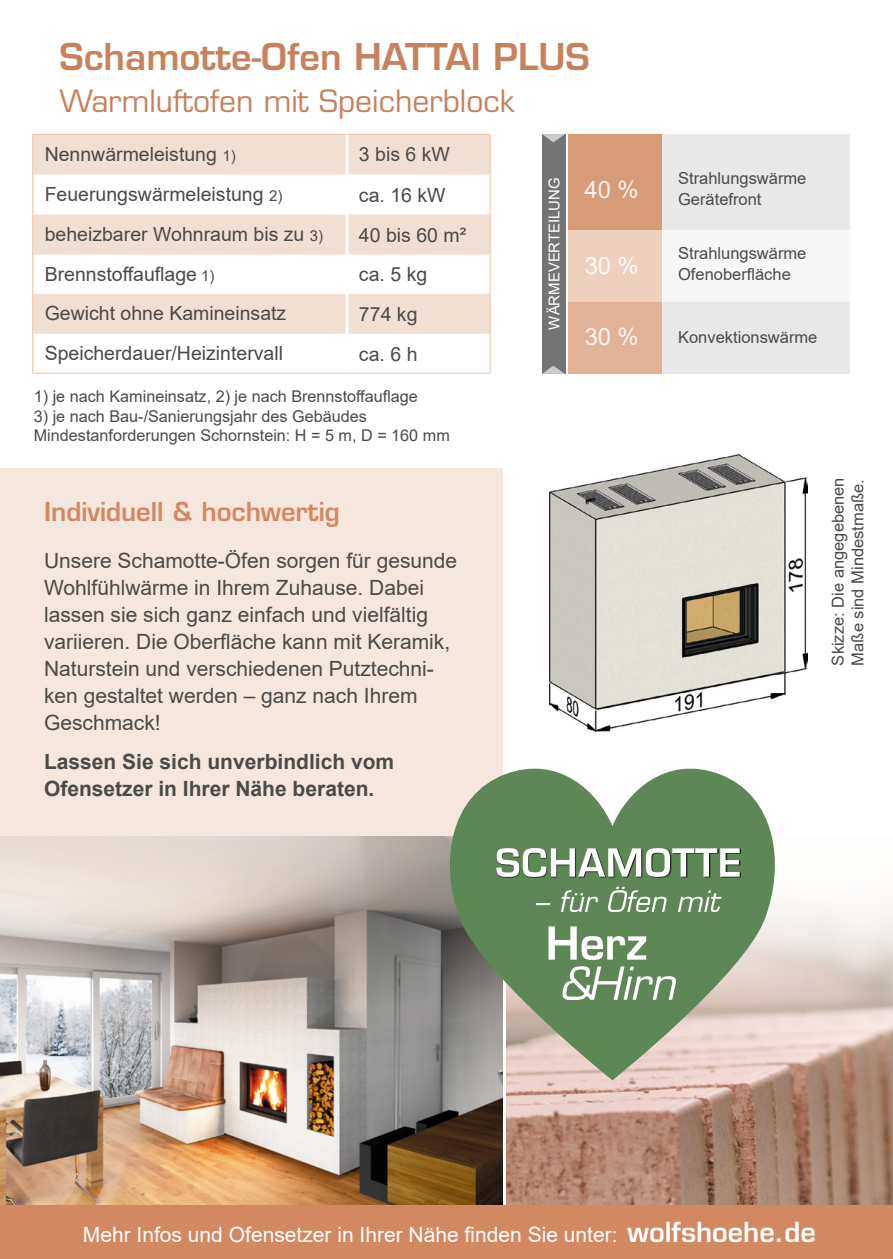
<style>
.page{position:relative;width:893px;height:1259px;background:#fff}
.page>*{position:absolute;margin:0;border:0;box-sizing:border-box;transform-origin:0 0}
.t1{font:600 36px "Eurostile LT Std";color:#c6825d}
.t2{font:30px "Eurostile LT Std";color:#c6825d}
.t3{font:600 25.5px "Eurostile LT Std";color:#d28962}
.t4{font:23.7px "Arial";color:#fff}
.t5{font:21px/27px "Arial";color:#4a4a49}
.t6{font:21px "Arial";color:#fff}
.t7{font:700 21px/27px "Arial";color:#4a4a49}
.t8{font:19.5px "Arial";color:#4a4a49}
.t9{font:16.5px/21px "Arial";color:#4a4a49}
.t10{font:16.2px/19.5px "Arial";color:#4a4a49}
.t11{font:15px "Arial";color:#fff}
.s1{font-size:15px}
.s2{font-family:"Eurostile LT Std";font-weight:600;font-size:27px}
</style>
<div class="page">
<div style="left:0;top:469px;width:503px;height:368px;background:#f6e7de"></div>
<img style="left:506px;top:905px;width:387px;height:300px">
<svg style="left:33px;top:135px;width:457px;height:199px;fill:#f1dfd3"></svg>
<hr style="left:32px;top:134px;width:315px;height:1px;background:#e9c4ad">
<hr style="left:32px;top:135px;width:1px;height:39px;background:#e9c4ad">
<hr style="left:347px;top:134px;width:143px;height:1px;background:#e9c4ad">
<hr style="left:490px;top:135px;width:1px;height:39px;background:#e9c4ad">
<hr style="left:32px;top:174px;width:1px;height:40px;background:#e9c4ad">
<hr style="left:490px;top:174px;width:1px;height:40px;background:#e9c4ad">
<hr style="left:32px;top:214px;width:1px;height:40px;background:#e9c4ad">
<hr style="left:490px;top:214px;width:1px;height:40px;background:#e9c4ad">
<hr style="left:32px;top:254px;width:1px;height:40px;background:#e9c4ad">
<hr style="left:490px;top:254px;width:1px;height:40px;background:#e9c4ad">
<hr style="left:32px;top:294px;width:1px;height:40px;background:#e9c4ad">
<hr style="left:490px;top:294px;width:1px;height:40px;background:#e9c4ad">
<hr style="left:32px;top:334px;width:1px;height:39px;background:#e9c4ad">
<hr style="left:490px;top:334px;width:1px;height:39px;background:#e9c4ad">
<hr style="left:32px;top:373px;width:315px;height:1px;background:#e9c4ad">
<hr style="left:347px;top:373px;width:143px;height:1px;background:#e9c4ad">
<hr style="left:345px;top:135px;width:3px;height:39px;background:#fff">
<hr style="left:345px;top:174px;width:3px;height:40px;background:#fff">
<hr style="left:345px;top:214px;width:3px;height:40px;background:#fff">
<hr style="left:345px;top:254px;width:3px;height:40px;background:#fff">
<hr style="left:345px;top:294px;width:3px;height:40px;background:#fff">
<img style="left:0;top:837px;width:503px;height:368px">
<img style="left:550px;top:454px;width:257px;height:277px">
<div style="left:0;top:1205px;width:893px;height:54px;background:#d28962"></div>
<div style="left:568px;top:134px;width:94px;height:96px;background:#d89b78"></div>
<div style="left:568px;top:230px;width:94px;height:72px;background:#edd0bd"></div>
<div style="left:568px;top:302px;width:94px;height:71px;background:#e2b296"></div>
<div style="left:542px;top:134px;width:23px;height:240px;background:#757474"></div>
<svg style="left:542px;top:134px;width:23px;height:8px"></svg>
<svg style="left:542px;top:366px;width:23px;height:8px"></svg>
<div style="left:662px;top:134px;width:188px;height:96px;background:#e8e8e8"></div>
<div style="left:662px;top:230px;width:187px;height:72px;background:#f7f7f7"></div>
<div style="left:662px;top:302px;width:187px;height:71px;background:#e8e8e8"></div>
<svg style="left:439px;top:768px;width:347px;height:312px;background:#8ea082"></svg>
<svg style="left:496px;top:848px;width:244px;height:29px"></svg>
<svg style="left:536px;top:887px;width:185px;height:25px;background:#7c9d75"></svg>
<svg style="left:548px;top:926px;width:98px;height:34px"></svg>
<svg style="left:561px;top:966px;width:116px;height:34px"></svg>
<h1 class="t1" style="left:60px;top:34px;width:532px">Schamotte-Ofen HATTAI PLUS</h1>
<h2 class="t2" style="left:60px;top:82px;width:456px">Warmluftofen mit Speicherblock</h2>
<p class="t8" style="left:45px;top:140px;width:193px">Nennwärmeleistung <span class="s1">1)</span></p>
<p class="t8" style="left:359px;top:141px;width:93px">3 bis 6 kW</p>
<p class="t8" style="left:45px;top:180px;width:239px">Feuerungswärmeleistung <span class="s1">2)</span></p>
<p class="t8" style="left:359px;top:181px;width:88px">ca. 16 kW</p>
<p class="t8" style="left:45px;top:220px;width:280px">beheizbarer Wohnraum bis zu <span class="s1">3)</span></p>
<p class="t8" style="left:359px;top:221px;width:109px">40 bis 60 m²</p>
<p class="t8" style="left:45px;top:260px;width:171px">Brennstoffauflage <span class="s1">1)</span></p>
<p class="t8" style="left:359px;top:261px;width:70px">ca. 5 kg</p>
<p class="t8" style="left:45px;top:300px;width:243px">Gewicht ohne Kamineinsatz</p>
<p class="t8" style="left:359px;top:301px;width:60px">774 kg</p>
<p class="t8" style="left:45px;top:340px;width:240px">Speicherdauer/Heizintervall</p>
<p class="t8" style="left:359px;top:340px;width:60px">ca. 6 h</p>
<p class="t10" style="left:34px;top:387px;width:386px">1) je nach Kamineinsatz, 2) je nach Brennstoffauflage</p>
<p class="t10" style="left:34px;top:406px;width:417px">3) je nach Bau-/Sanierungsjahr des Gebäudes<br>Mindestanforderungen Schornstein: H = 5 m, D = 160 mm</p>
<p class="t3" style="left:44px;top:496px;width:297px">Individuell &amp; hochwertig</p>
<p class="t5" style="left:44px;top:547px;width:415px">Unsere Schamotte-Öfen sorgen für gesunde Wohlfühlwärme in Ihrem Zuhause. Dabei lassen sie sich ganz einfach und vielfältig variieren. Die Oberfläche kann mit Keramik, Naturstein und verschiedenen Putztechni&shy;ken gestaltet werden – ganz nach Ihrem Geschmack!</p>
<p class="t7" style="left:44px;top:748px;width:352px">Lassen Sie sich unverbindlich vom<br>Ofensetzer in Ihrer Nähe beraten.</p>
<p class="t11" style="left:544px;top:329px;width:153px;rotate:-90deg">WÄRMEVERTEILUNG</p>
<p class="t4" style="left:584px;top:174px;width:56px">40 %</p>
<p class="t4" style="left:584px;top:250px;width:56px">30 %</p>
<p class="t4" style="left:584px;top:321px;width:56px">30 %</p>
<p class="t9" style="left:678px;top:167px;width:130px">Strahlungswärme<br>Gerätefront</p>
<p class="t9" style="left:678px;top:243px;width:130px">Strahlungswärme<br>Ofenoberfläche</p>
<p class="t9" style="left:678px;top:327px;width:141px">Konvektionswärme</p>
<p class="t9" style="left:828px;top:665px;width:190px;line-height:19.8px;rotate:-90deg">Skizze: Die angegebenen<br>Maße sind Mindestmaße.</p>
<p class="t6" style="left:83px;top:1220px;width:734px">Mehr Infos und Ofensetzer in Ihrer Nähe finden Sie unter: <span class="s2">wolfshoehe.de</span></p>
</div>
